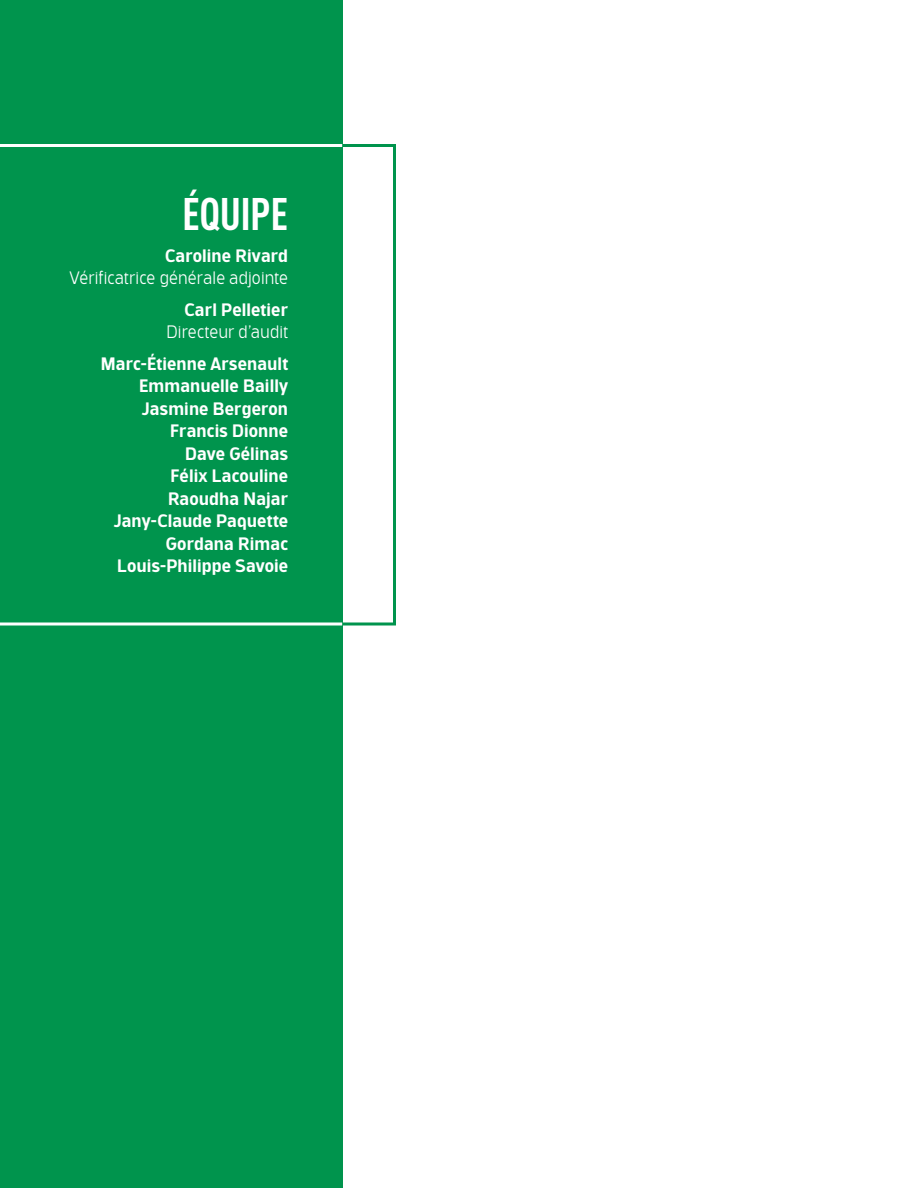
<style>
.page{position:relative;width:918px;height:1188px;background:#fff}
.page>*{position:absolute;margin:0;border:0;box-sizing:border-box;transform-origin:0 0}
.t1{font:700 condensed 45px "DIN Offc";letter-spacing:-.015em;color:#fff}
.t2{font:500 18px/22.5px "Bosphorus 50 Normal 54";letter-spacing:.005em;color:#fff;text-align:right}
.t3{font:300 18px "Bosphorus 50 Normal 52";letter-spacing:.005em;color:#fff}
</style>
<div class="page">
<div style="left:0;top:0;width:342px;height:1188px;background:#00944d"></div>
<svg style="left:0;top:144px;width:344px;height:482px"></svg>
<h1 class="t1" style="left:182px;top:187px;width:107px">ÉQUIPE</h1>
<p class="t2" style="left:165px;top:245px;width:124px">Caroline Rivard</p>
<p class="t3" style="left:70px;top:267px;width:220px">Vérificatrice générale adjointe</p>
<p class="t2" style="left:185px;top:299px;width:105px">Carl Pelletier</p>
<p class="t3" style="left:166px;top:321px;width:123px">Directeur d’audit</p>
<p class="t2" style="left:101px;top:353px;width:189px">Marc-Étienne Arsenault<br>Emmanuelle Bailly<br>Jasmine Bergeron<br>Francis Dionne<br>Dave Gélinas<br>Félix Lacouline<br>Raoudha Najar<br>Jany-Claude Paquette<br>Gordana Rimac<br>Louis-Philippe Savoie</p>
</div>
